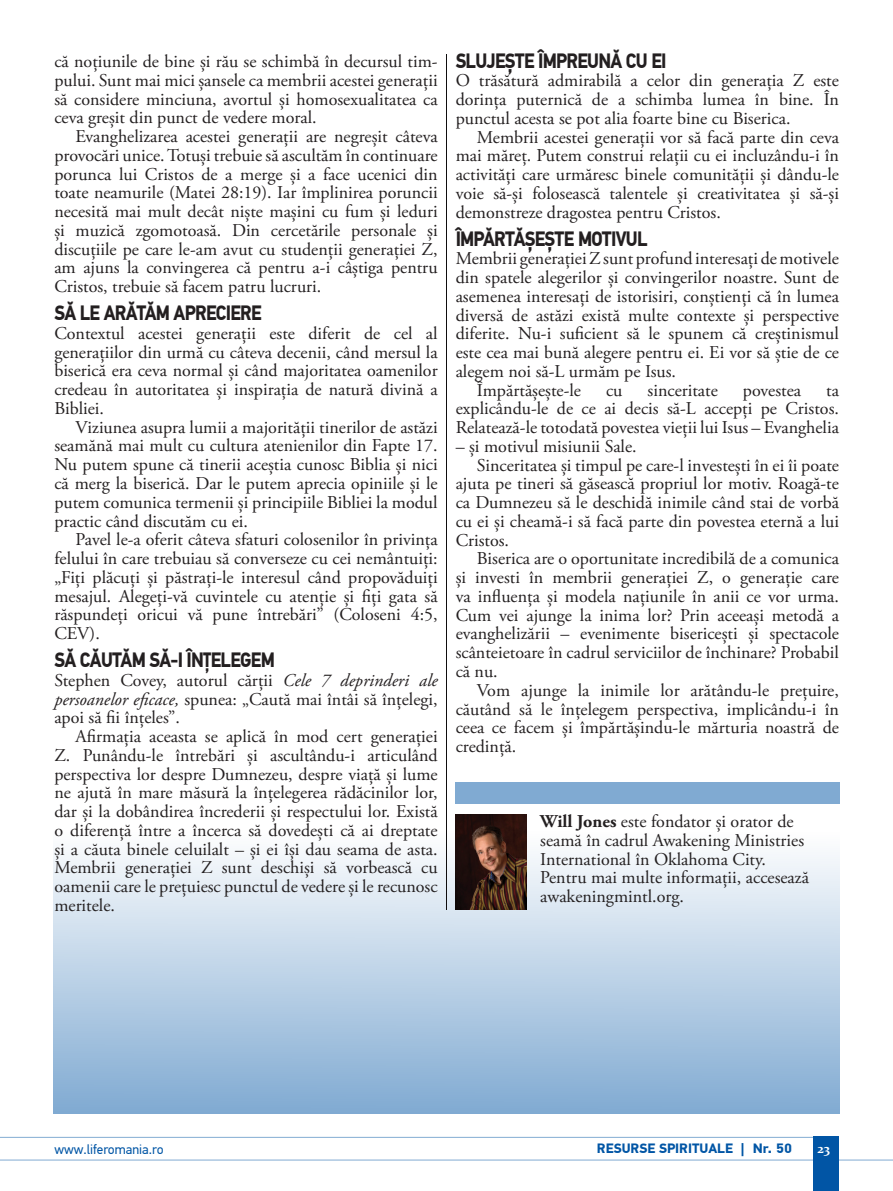
<style>
.page{position:relative;width:893px;height:1191px;background:#fff}
.page>*{position:absolute;margin:0;border:0;box-sizing:border-box;transform-origin:0 0}
.Subtitlu_PF_Din_text{font:700 20.7px "PF Din Text Pro";letter-spacing:-.04em;color:#231f20;scale:.87 1}
.Corp_text_Adobe_Gara{font:18px/18.8px "Adobe Garamond Pro";color:#231f20;text-align:justify}
.t1{font:700 13.5px "PF Din Text Pro";color:#0155a5}
.t2{font:13.5px "PF Din Text Pro";color:#0155a5}
.t3{font:700 13.5px "Constantia";color:#fff}
.s1{font-family:"PF Din Text Cond Pro"}
.s2{font-style:italic}
.s3{font-weight:700}
</style>
<div class="page">
<hr style="left:0;top:1137px;width:814px;height:1px;background:#0155a5">
<hr style="left:0;top:1159px;width:893px;height:1px;background:#0155a5">
<div style="left:813px;top:1137px;width:26px;height:54px;background:#0155a5"></div>
<div style="left:53px;top:829px;width:786px;height:285px;background:linear-gradient(to bottom,#fffefe,#80aad2)"></div>
<div style="left:436px;top:47px;width:20px;height:869px;background:#fff"></div>
<hr style="left:446px;top:51px;width:3px;height:858px;background:#231f20;opacity:.75">
<div style="left:455px;top:782px;width:384px;height:22px;background:#80aad2"></div>
<img style="left:456px;top:814px;width:71px;height:95px">
<p class="Corp_text_Adobe_Gara" style="left:54px;top:53px;width:385px">că noțiunile de bine și rău se schimbă în decursul tim&shy;pului. Sunt mai mici șansele ca membrii acestei generații să considere minciuna, avortul și homosexualitatea ca ceva greșit din punct de vedere moral.</p>
<p class="Corp_text_Adobe_Gara" style="left:54px;top:128px;width:385px;text-indent:21px">Evanghelizarea acestei generații are negreșit câteva provocări unice. Totuși trebuie să ascultăm în continuare porunca lui Cristos de a merge și a face ucenici din toate neamurile (Matei 28:19). Iar împlinirea poruncii necesită mai mult decât niște mașini cu fum și leduri și muzică zgomotoasă. Din cercetările personale și discuțiile pe care le-am avut cu studenții generației Z, am ajuns la convingerea că pentru a-i câștiga pentru Cristos, trebuie să facem patru lucruri.</p>
<p class="Subtitlu_PF_Din_text" style="left:54px;top:300px;width:240px">SĂ LE ARĂTĂM APRECIERE</p>
<p class="Corp_text_Adobe_Gara" style="left:54px;top:324px;width:385px">Contextul acestei generații este diferit de cel al generațiilor din urmă cu câteva decenii, când mersul la biserică era ceva normal și când majoritatea oamenilor credeau în autoritatea și inspirația de natură divină a Bibliei.</p>
<p class="Corp_text_Adobe_Gara" style="left:54px;top:418px;width:385px;text-indent:21px">Viziunea asupra lumii a majorității tinerilor de astăzi seamănă mai mult cu cultura atenienilor din Fapte 17.<br>Nu putem spune că tinerii aceștia cunosc Biblia și nici că merg la biserică. Dar le putem aprecia opiniile și le putem comunica termenii și principiile Bibliei la modul practic când discutăm cu ei.</p>
<p class="Corp_text_Adobe_Gara" style="left:54px;top:531px;width:385px;text-indent:21px">Pavel le-a oferit câteva sfaturi colosenilor în privința felului în care trebuiau să converseze cu cei nemântuiți: „Fiți plăcuți și păstrați-le interesul când propovăduiți mesajul. Alegeți-vă cuvintele cu atenție și fiți gata să răspundeți oricui vă pune întrebări” (Coloseni 4:5, CEV).</p>
<p class="Subtitlu_PF_Din_text" style="left:54px;top:647px;width:255px">SĂ CĂUTĂM SĂ-I ÎN<span class="s1">Ţ</span>ELEGEM</p>
<p class="Corp_text_Adobe_Gara" style="left:54px;top:671px;width:385px">Stephen Covey, autorul cărții <span class="s2">Cele 7 deprinderi ale persoanelor eficace,</span> spunea: „Caută mai întâi să înțelegi, apoi să fii înțeles”.</p>
<p class="Corp_text_Adobe_Gara" style="left:54px;top:727px;width:385px;text-indent:21px">Afirmația aceasta se aplică în mod cert generației Z. Punându-le întrebări și ascultându-i articulând perspectiva lor despre Dumnezeu, despre viață și lume ne ajută în mare măsură la înțelegerea rădăcinilor lor, dar și la dobândirea încrederii și respectului lor. Există o diferență între a încerca să dovedești că ai dreptate și a căuta binele celuilalt – și ei își dau seama de asta.<br>Membrii generației Z sunt deschiși să vorbească cu oamenii care le prețuiesc punctul de vedere și le recunosc meritele.</p>
<p class="Subtitlu_PF_Din_text" style="left:456px;top:48px;width:244px">SLUJEȘTE ÎMPREUNĂ CU EI</p>
<p class="Corp_text_Adobe_Gara" style="left:456px;top:72px;width:385px">O trăsătură admirabilă a celor din generația Z este dorința puternică de a schimba lumea în bine. În punctul acesta se pot alia foarte bine cu Biserica.</p>
<p class="Corp_text_Adobe_Gara" style="left:456px;top:128px;width:385px;text-indent:21px">Membrii acestei generații vor să facă parte din ceva mai măreț. Putem construi relații cu ei incluzându-i în activități care urmăresc binele comunității și dându‑le voie să-și folosească talentele și creativitatea și să-și demonstreze dragostea pentru Cristos.</p>
<p class="Subtitlu_PF_Din_text" style="left:456px;top:226px;width:222px">ÎMPĂRTĂȘEȘTE MOTIVUL</p>
<p class="Corp_text_Adobe_Gara" style="left:456px;top:250px;width:385px">Membrii generației Z sunt profund interesați de motivele din spatele alegerilor și convingerilor noastre. Sunt de asemenea interesați de istorisiri, conștienți că în lumea diversă de astăzi există multe contexte și perspective diferite. Nu-i suficient să le spunem că creștinismul este cea mai bună alegere pentru ei. Ei vor să știe de ce alegem noi să-L urmăm pe Isus.</p>
<p class="Corp_text_Adobe_Gara" style="left:477px;top:381px;width:106px">Împărtășește-le</p>
<p class="Corp_text_Adobe_Gara" style="left:606px;top:381px;width:18px">cu</p>
<p class="Corp_text_Adobe_Gara" style="left:648px;top:381px;width:72px">sinceritate</p>
<p class="Corp_text_Adobe_Gara" style="left:743px;top:381px;width:60px">povestea</p>
<p class="Corp_text_Adobe_Gara" style="left:456px;top:381px;width:385px;text-indent:370px">ta explicându‑le de ce ai decis să-L accepți pe Cristos.<br>Relatează-le totodată povestea vieții lui Isus – Evanghelia</p>
<p class="Corp_text_Adobe_Gara" style="left:456px;top:437px;width:183px">– și motivul misiunii Sale.</p>
<p class="Corp_text_Adobe_Gara" style="left:456px;top:456px;width:385px;text-indent:21px">Sinceritatea și timpul pe care-l investești în ei îi poate ajuta pe tineri să găsească propriul lor motiv. Roagă-te ca Dumnezeu să le deschidă inimile când stai de vorbă cu ei și cheamă-i să facă parte din povestea eternă a lui Cristos.</p>
<p class="Corp_text_Adobe_Gara" style="left:456px;top:550px;width:385px;text-indent:21px">Biserica are o oportunitate incredibilă de a comunica și investi în membrii generației Z, o generație care va influența și modela națiunile în anii ce vor urma.<br>Cum vei ajunge la inima lor? Prin aceeași metodă a evanghelizării – evenimente bisericești și spectacole scânteietoare în cadrul serviciilor de închinare? Probabil că nu.</p>
<p class="Corp_text_Adobe_Gara" style="left:456px;top:681px;width:385px;text-indent:21px">Vom ajunge la inimile lor arătându-le prețuire, căutând să le înțelegem perspectiva, implicându-i în ceea ce facem și împărtășindu-le mărturia noastră de credință.</p>
<p class="Corp_text_Adobe_Gara" style="left:540px;top:812px;width:270px;text-align:left"><span class="s3">Will Jones</span> este fondator și orator de seamă în cadrul Awakening Ministries International în Oklahoma City.<br>Pentru mai multe informații, accesează awakeningmintl.org.</p>
<p class="t2" style="left:54px;top:1141px;width:111px">www.liferomania.ro</p>
<p class="t1" style="left:597px;top:1140px;width:196px">RESURSE SPIRITUALE | Nr. 50</p>
<p class="t3" style="left:818px;top:1139px;width:14px">23</p>
</div>
